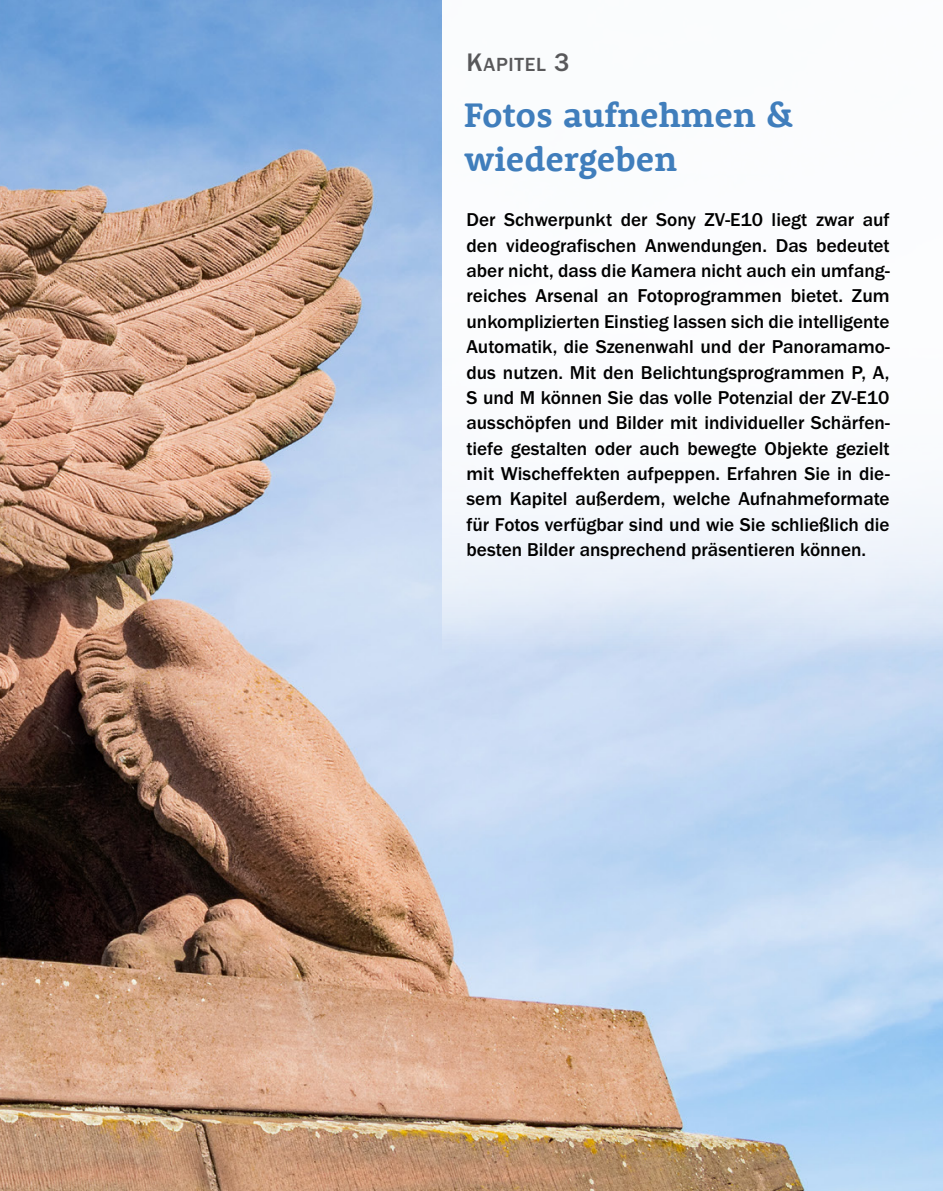
<style>
.page{position:relative;width:943px;height:1191px;background:#fff}
.page>*{position:absolute;margin:0;border:0;box-sizing:border-box;transform-origin:0 0}
.t1{font:700 35px/43.8px "Rooney";color:#407ebc}
._9_head_Kap{font:500 19.6px "Franklin Gothic URW";letter-spacing:.04em;color:#58585a}
._19_Introtext{font:500 19.25px/25.4px "Franklin Gothic URW";color:#000;text-align:justify}
.s1{font-size:26.25px}
</style>
<div class="page">
<img style="left:0;top:0;width:943px;height:1191px">
<svg style="left:442px;top:0;width:501px;height:657px"></svg>
<p class="_9_head_Kap" style="left:466px;top:52px;width:105px"><span class="s1">K</span>apitel <span class="s1">3</span></p>
<p class="t1" style="left:464px;top:92px;width:331px">Fotos aufnehmen &amp; wiedergeben</p>
<p class="_19_Introtext" style="left:466px;top:207px;width:425px">Der Schwerpunkt der Sony ZV-E10 liegt zwar auf den videografischen Anwendungen. Das bedeutet aber nicht, dass die Kamera nicht auch ein umfang&shy;reiches Arsenal an Fotoprogrammen bietet. Zum unkomplizierten Einstieg lassen sich die intelligente Automatik, die Szenenwahl und der Panoramamo&shy;dus nutzen. Mit den Belichtungsprogrammen P, A, S und M können Sie das volle Potenzial der ZV-E10 ausschöpfen und Bilder mit individueller Schärfen&shy;tiefe gestalten oder auch bewegte Objekte gezielt mit Wischeffekten aufpeppen. Erfahren Sie in die&shy;sem Kapitel außerdem, welche Aufnahmeformate für Fotos verfügbar sind und wie Sie schließlich die besten Bilder ansprechend präsentieren können.</p>
</div>
